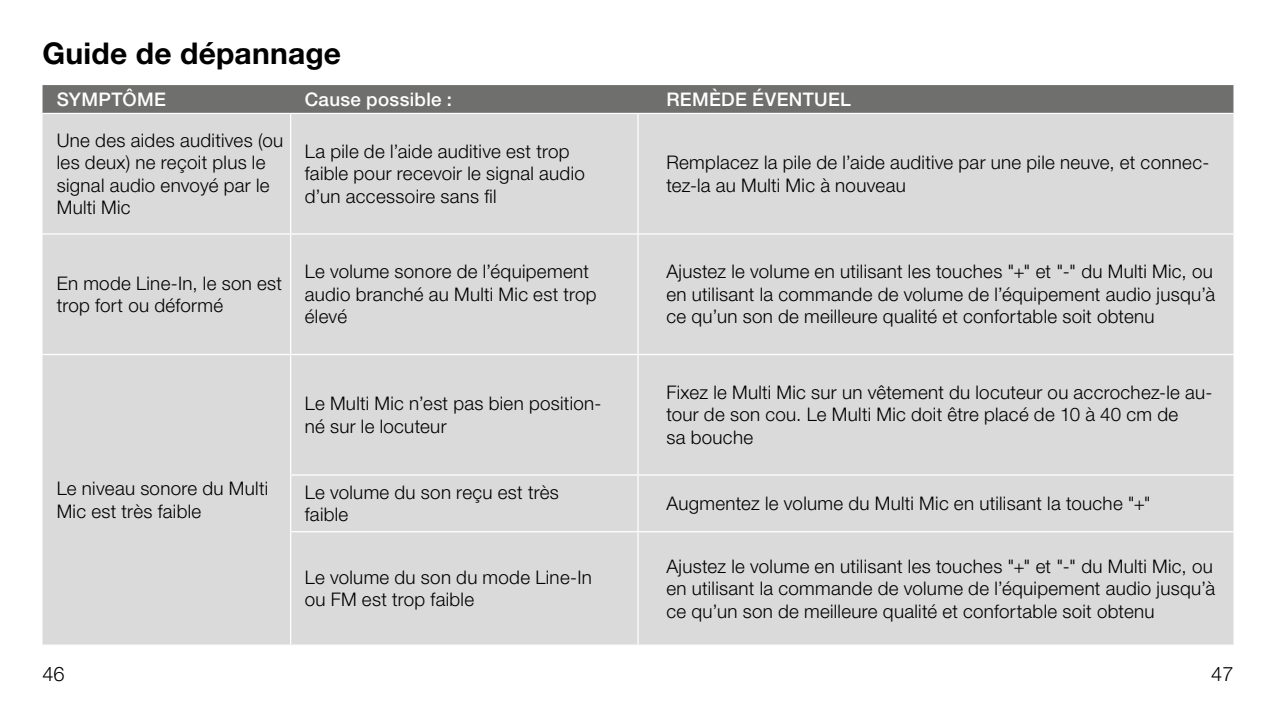
<style>
.page{position:relative;width:1276px;height:709px;background:#fff}
.page>*{position:absolute;margin:0;border:0;box-sizing:border-box;transform-origin:0 0}
.t1{font:700 30px "Helvetica Neue LT Pro";letter-spacing:.01em;color:#000}
.t2{font:300 20px "Helvetica Neue LT Pro";color:#000}
.t3{font:300 18.75px/22.5px "Helvetica Neue LT Pro";letter-spacing:.015em;color:#000}
.t4{font:500 18.75px "Helvetica Neue LT Pro";letter-spacing:.02em;color:#fff}
</style>
<div class="page">
<svg style="left:43px;top:85px;width:1190px;height:28px;background:#70706f"></svg>
<div style="left:43px;top:114px;width:1190px;height:530px;background:#dadada"></div>
<hr style="left:290px;top:114px;width:1px;height:119px;background:#fff">
<hr style="left:637px;top:114px;width:1px;height:119px;background:#fff">
<hr style="left:290px;top:234px;width:1px;height:120px;background:#fff">
<hr style="left:637px;top:234px;width:1px;height:120px;background:#fff">
<hr style="left:290px;top:355px;width:1px;height:119px;background:#fff">
<hr style="left:637px;top:355px;width:1px;height:119px;background:#fff">
<hr style="left:290px;top:475px;width:1px;height:56px;background:#fff">
<hr style="left:637px;top:475px;width:1px;height:56px;background:#fff">
<hr style="left:290px;top:532px;width:1px;height:112px;background:#fff">
<hr style="left:637px;top:532px;width:1px;height:112px;background:#fff">
<hr style="left:43px;top:233px;width:248px;height:1px;background:#fff">
<hr style="left:291px;top:233px;width:347px;height:1px;background:#fff">
<hr style="left:638px;top:233px;width:595px;height:1px;background:#fff">
<hr style="left:43px;top:354px;width:248px;height:1px;background:#fff">
<hr style="left:291px;top:354px;width:347px;height:1px;background:#fff">
<hr style="left:638px;top:354px;width:595px;height:1px;background:#fff">
<hr style="left:290px;top:474px;width:348px;height:1px;background:#fff">
<hr style="left:638px;top:474px;width:595px;height:1px;background:#fff">
<hr style="left:290px;top:531px;width:348px;height:1px;background:#fff">
<hr style="left:638px;top:531px;width:595px;height:1px;background:#fff">
<h1 class="t1" style="left:43px;top:35px;width:300px">Guide de dépannage</h1>
<p class="t4" style="left:57px;top:88px;width:111px">SYMPTÔME</p>
<p class="t4" style="left:305px;top:88px;width:149px">Cause possible :</p>
<p class="t4" style="left:666px;top:88px;width:186px">REMÈDE ÉVENTUEL</p>
<p class="t3" style="left:57px;top:128px;width:228px">Une des aides auditives (ou les deux) ne reçoit plus le signal audio envoyé par le<br>Multi Mic</p>
<p class="t3" style="left:305px;top:140px;width:281px">La pile de l’aide auditive est trop faible pour recevoir le signal audio d’un accessoire sans fil</p>
<p class="t3" style="left:666px;top:151px;width:544px">Remplacez la pile de l’aide auditive par une pile neuve, et connec&shy;tez-la au Multi Mic à nouveau</p>
<p class="t3" style="left:57px;top:271px;width:227px">En mode Line-In, le son est trop fort ou déformé</p>
<p class="t3" style="left:305px;top:260px;width:293px">Le volume sonore de l’équipement audio branché au Multi Mic est trop élevé</p>
<p class="t3" style="left:666px;top:260px;width:550px">Ajustez le volume en utilisant les touches "+" et "-" du Multi Mic, ou en utilisant la commande de volume de l’équipement audio jusqu’à ce qu’un son de meilleure qualité et confortable soit obtenu</p>
<p class="t3" style="left:57px;top:477px;width:213px">Le niveau sonore du Multi<br>Mic est très faible</p>
<p class="t3" style="left:305px;top:392px;width:298px">Le Multi Mic n’est pas bien position&shy;né sur le locuteur</p>
<p class="t3" style="left:666px;top:380px;width:547px">Fixez le Multi Mic sur un vêtement du locuteur ou accrochez-le au&shy;tour de son cou. Le Multi Mic doit être placé de 10 à 40 cm de<br>sa bouche</p>
<p class="t3" style="left:305px;top:480px;width:256px">Le volume du son reçu est très faible</p>
<p class="t3" style="left:666px;top:492px;width:486px">Augmentez le volume du Multi Mic en utilisant la touche "+"</p>
<p class="t3" style="left:305px;top:565px;width:288px">Le volume du son du mode Line-In ou FM est trop faible</p>
<p class="t3" style="left:666px;top:554px;width:550px">Ajustez le volume en utilisant les touches "+" et "-" du Multi Mic, ou en utilisant la commande de volume de l’équipement audio jusqu’à ce qu’un son de meilleure qualité et confortable soit obtenu</p>
<p class="t2" style="left:43px;top:661px;width:24px">46</p>
<p class="t2" style="left:1211px;top:661px;width:24px">47</p>
</div>
